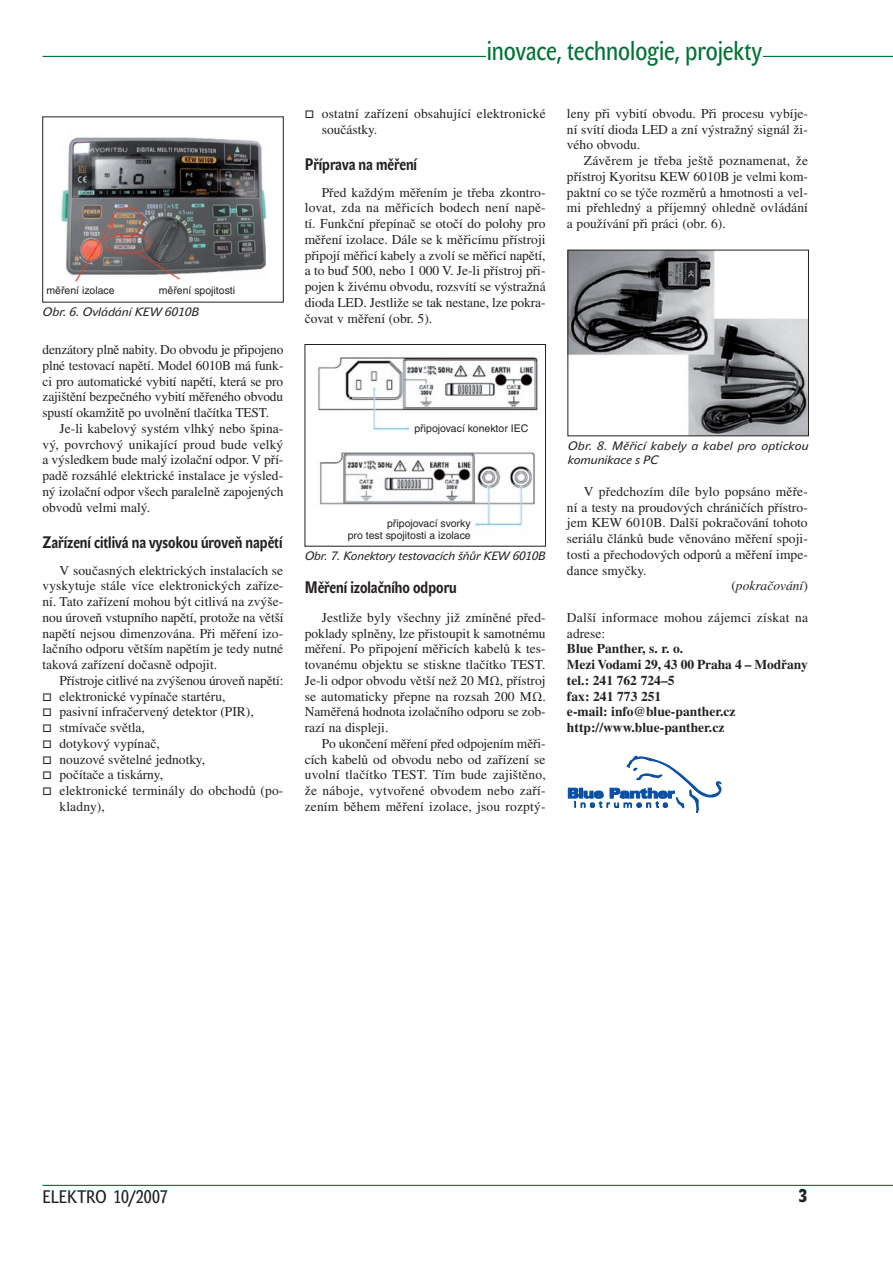
<style>
.page{position:relative;width:893px;height:1263px;background:#fff}
.page>*{position:absolute;margin:0;border:0;box-sizing:border-box;transform-origin:0 0}
.t1{font:27px "John Sans Cond Tx NCE";letter-spacing:-.005em;color:#007236}
.t2{font:18px "John Sans Cond Tx NCE";letter-spacing:.005em;color:#231f20}
.t3{font:700 16.5px "John Sans Cond Tx NCE";color:#231f20}
.t4{font:13.5px/15.8px "Times CE";color:#231f20;text-align:justify}
.t5{font:700 13.5px/15.8px "Times CE";color:#231f20}
.t6{font:italic 13.5px "Times CE";color:#231f20}
.t7{font:italic 12px/13.5px "John Sans Tx NCE";color:#231f20}
.t8{font:10.5px/12px "Helvetica CE";color:#231f20;text-align:right}
.s1{font-family:"Minion Pro"}
.s2{font-style:normal}
</style>
<div class="page">
<hr style="left:43px;top:1185px;width:850px;height:1px;background:#007236">
<hr style="left:43px;top:56px;width:850px;height:1px;background:#007236">
<div style="left:486px;top:46px;width:276px;height:19px;background:#fff"></div>
<svg style="left:568px;top:756px;width:153px;height:57px"></svg>
<img style="left:61px;top:137px;width:206px;height:146px">
<img style="left:570px;top:252px;width:237px;height:182px">
<div style="left:568px;top:250px;width:241px;height:186px;border:1px solid #231f20"></div>
<img style="left:317px;top:357px;width:221px;height:169px">
<div style="left:305px;top:344px;width:241px;height:202px;border:1px solid #231f20"></div>
<p class="t8" style="left:46px;top:285px;width:70px">měření izolace</p>
<p class="t8" style="left:159px;top:285px;width:78px">měření spojitosti</p>
<p class="t7" style="left:43px;top:306px;width:158px">Obr. 6. Ovládání KEW 6010B</p>
<p class="t4" style="left:43px;top:341px;width:242px">denzátory plně nabity. Do obvodu je připojeno plné testovací napětí. Model 6010B má funk&shy;ci pro automatické vybití napětí, která se pro zajištění bezpečného vybití měřeného obvodu spustí okamžitě po uvolnění tlačítka TEST.</p>
<p class="t4" style="left:43px;top:420px;width:242px;text-indent:17px">Je-li kabelový systém vlhký nebo špina&shy;vý, povrchový unikající proud bude velký a výsledkem bude malý izolační odpor. V pří&shy;padě rozsáhlé elektrické instalace je výsled&shy;ný izolační odpor všech paralelně zapojených obvodů velmi malý.</p>
<p class="t3" style="left:43px;top:533px;width:241px">Zařízení citlivá na vysokou úroveň napětí</p>
<p class="t4" style="left:43px;top:562px;width:243px;text-indent:17px">V současných elektrických instalacích se vyskytuje stále více elektronických zaříze&shy;ní. Tato zařízení mohou být citlivá na zvýše&shy;nou úroveň vstupního napětí, protože na větší napětí nejsou dimenzována. Při měření izo&shy;lačního odporu větším napětím je tedy nutné taková zařízení dočasně odpojit.</p>
<p class="t4" style="left:60px;top:672px;width:225px">Přístroje citlivé na zvýšenou úroveň napětí:</p>
<p class="t4" style="left:43px;top:688px;width:184px">□ elektronické vypínače startéru,</p>
<p class="t4" style="left:43px;top:704px;width:213px">□ pasivní infračervený detektor (PIR),</p>
<p class="t4" style="left:43px;top:719px;width:104px">□ stmívače světla,</p>
<p class="t4" style="left:43px;top:735px;width:119px">□ dotykový vypínač,</p>
<p class="t4" style="left:43px;top:751px;width:164px">□ nouzové světelné jednotky,</p>
<p class="t4" style="left:43px;top:767px;width:122px">□ počítače a tiskárny,</p>
<p class="t4" style="left:60px;top:782px;width:224px;text-indent:-17px">□ elektronické terminály do obchodů (po&shy;kladny),</p>
<h1 class="t1" style="left:487px;top:35px;width:277px">inovace, technologie, projekty</h1>
<p class="t4" style="left:322px;top:105px;width:225px;text-indent:-17px">□ ostatní zařízení obsahující elektronické součástky.</p>
<p class="t3" style="left:305px;top:155px;width:114px">Příprava na měření</p>
<p class="t4" style="left:305px;top:184px;width:242px;text-indent:17px">Před každým měřením je třeba zkontro&shy;lovat, zda na měřicích bodech není napě&shy;tí. Funkční přepínač se otočí do polohy pro měření izolace. Dále se k měřicímu přístroji připojí měřicí kabely a zvolí se měřicí napětí, a to buď 500, nebo 1 000 V. Je-li přístroj při&shy;pojen k živému obvodu, rozsvítí se výstražná dioda LED. Jestliže se tak nestane, lze pokra&shy;čovat v měření (obr. 5).</p>
<p class="t4" style="left:567px;top:105px;width:242px">leny při vybití obvodu. Při procesu vybíje&shy;ní svítí dioda LED a zní výstražný signál ži&shy;vého obvodu.</p>
<p class="t4" style="left:567px;top:152px;width:243px;text-indent:17px">Závěrem je třeba ještě poznamenat, že přístroj Kyoritsu KEW 6010B je velmi kom&shy;paktní co se týče rozměrů a hmotnosti a vel&shy;mi přehledný a příjemný ohledně ovládání a používání při práci (obr. 6).</p>
<p class="t8" style="left:414px;top:422px;width:115px">připojovací konektor IEC</p>
<p class="t8" style="left:348px;top:517px;width:124px">připojovací svorky<br>pro test spojitosti a izolace</p>
<p class="t7" style="left:305px;top:549px;width:242px">Obr. 7. Konektory testovacích šňůr KEW 6010B</p>
<p class="t3" style="left:305px;top:577px;width:154px">Měření izolačního odporu</p>
<p class="t4" style="left:305px;top:609px;width:242px;text-indent:17px">Jestliže byly všechny již zmíněné před&shy;poklady splněny, lze přistoupit k samotnému měření. Po připojení měřicích kabelů k tes&shy;tovanému objektu se stiskne tlačítko TEST.<br>Je-li odpor obvodu větší než 20 M<span class="s1">Ω</span>, přístroj se automaticky přepne na rozsah 200 M<span class="s1">Ω</span>.<br>Naměřená hodnota izolačního odporu se zob&shy;razí na displeji.</p>
<p class="t4" style="left:305px;top:735px;width:242px;text-indent:17px">Po ukončení měření před odpojením měři&shy;cích kabelů od obvodu nebo od zařízení se uvolní tlačítko TEST. Tím bude zajištěno, že náboje, vytvořené obvodem nebo zaří&shy;zením během měření izolace, jsou rozptý-</p>
<p class="t7" style="left:568px;top:439px;width:242px">Obr. 8. Měřicí kabely a kabel pro optickou komunikace s PC</p>
<p class="t4" style="left:584px;top:483px;width:225px">V předchozím díle bylo popsáno měře-</p>
<p class="t4" style="left:567px;top:499px;width:242px">ní a testy na proudových chráničích přístro-</p>
<p class="t4" style="left:567px;top:515px;width:242px">jem KEW 6010B. Další pokračování tohoto</p>
<p class="t4" style="left:567px;top:530px;width:242px">seriálu článků bude věnováno měření spoji-</p>
<p class="t4" style="left:567px;top:546px;width:242px">tosti a přechodových odporů a měření impe-</p>
<p class="t4" style="left:567px;top:562px;width:81px">dance smyčky.</p>
<p class="t6" style="left:731px;top:578px;width:78px"><span class="s2">(</span>pokračování<span class="s2">)</span></p>
<p class="t4" style="left:567px;top:609px;width:242px">Další informace mohou zájemci získat na adrese:</p>
<p class="t5" style="left:567px;top:641px;width:242px">Blue Panther, s. r. o.<br>Mezi Vodami 29, 43 00 Praha 4 – Modřany tel.: 241 762 724–5<br>fax: 241 773 251<br>e-mail: info@blue-panther.cz http://www.blue-panther.cz</p>
<h2 class="t2" style="left:43px;top:1186px;width:127px">ELEKTRO 10/2007</h2>
</div>
